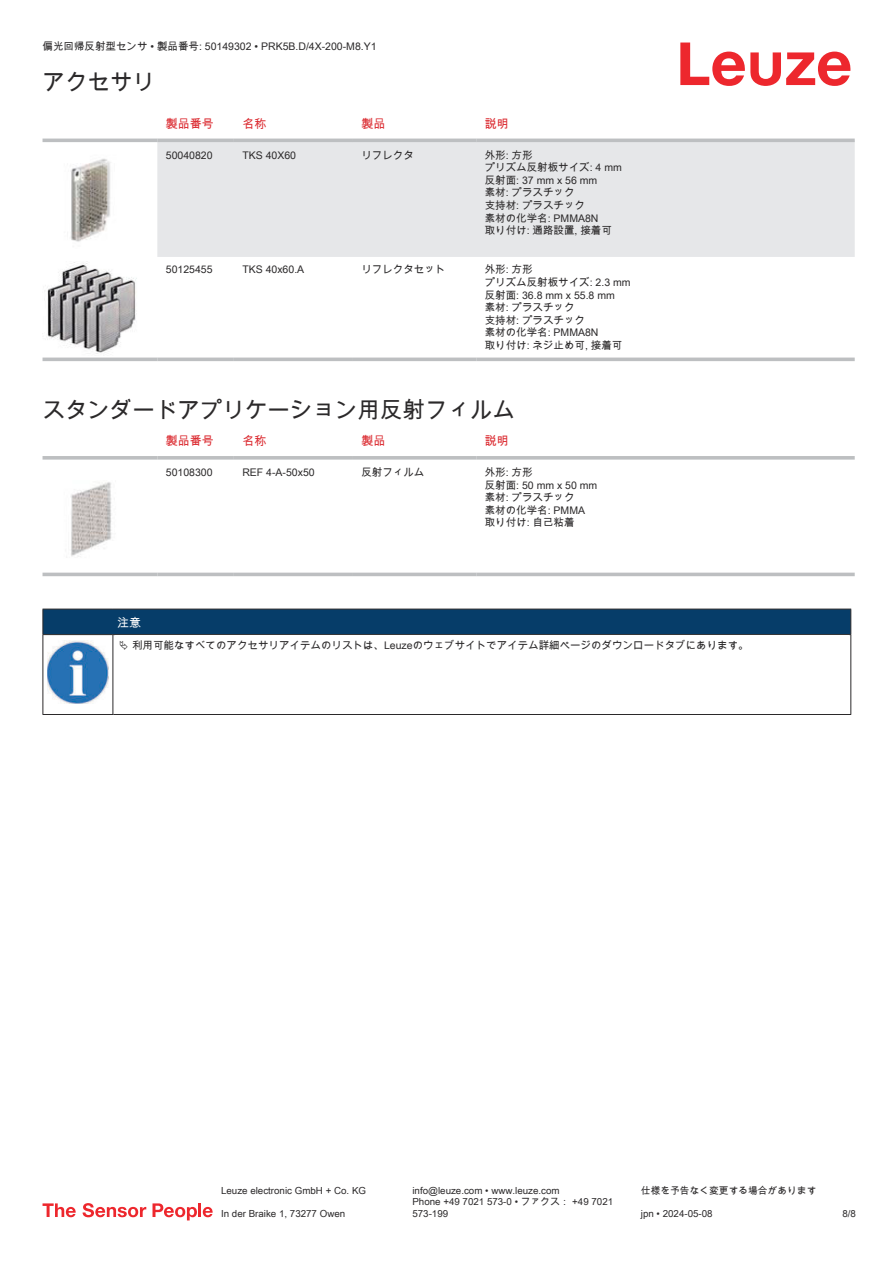
<style>
.page{position:relative;width:893px;height:1263px;background:#fff}
.page>*{position:absolute;margin:0;border:0;box-sizing:border-box;transform-origin:0 0}
.t1{font:22.5px "Arial Unicode MS";color:#2b292a}
.t2{font:12px "Arial Unicode MS";color:#db2a30}
.t3{font:12px "Arial Unicode MS";color:#fff}
.t4{font:10.5px/12.6px "Arial Unicode MS";color:#2b292a}
.t5{font:9.75px/11.7px "Arial Unicode MS";color:#2b292a}
</style>
<div class="page">
<svg style="left:680px;top:43px;width:170px;height:43px"></svg>
<svg style="left:43px;top:138px;width:812px;height:220px"></svg>
<div style="left:157px;top:142px;width:698px;height:115px;background:#e6e7e9"></div>
<hr style="left:43px;top:139px;width:114px;height:3px;background:#bdbfc1">
<hr style="left:157px;top:139px;width:77px;height:3px;background:#bdbfc1">
<hr style="left:234px;top:139px;width:119px;height:3px;background:#bdbfc1">
<hr style="left:353px;top:139px;width:123px;height:3px;background:#bdbfc1">
<hr style="left:476px;top:139px;width:379px;height:3px;background:#bdbfc1">
<hr style="left:43px;top:358px;width:114px;height:3px;background:#bdbfc1">
<hr style="left:157px;top:358px;width:77px;height:3px;background:#bdbfc1">
<hr style="left:234px;top:358px;width:119px;height:3px;background:#bdbfc1">
<hr style="left:353px;top:358px;width:123px;height:3px;background:#bdbfc1">
<hr style="left:476px;top:358px;width:379px;height:3px;background:#bdbfc1">
<img style="left:56px;top:146px;width:71px;height:107px">
<img style="left:43px;top:261px;width:97px;height:94px">
<svg style="left:43px;top:572px;width:812px;height:5px;fill:#eeefef"></svg>
<svg style="left:43px;top:456px;width:114px;height:4px"></svg>
<svg style="left:157px;top:456px;width:77px;height:4px"></svg>
<svg style="left:234px;top:456px;width:119px;height:4px"></svg>
<svg style="left:353px;top:456px;width:123px;height:4px"></svg>
<svg style="left:476px;top:456px;width:379px;height:4px;background:#c3c5c7"></svg>
<hr style="left:43px;top:573px;width:114px;height:3px;background:#bdbfc1">
<hr style="left:157px;top:573px;width:77px;height:3px;background:#bdbfc1">
<hr style="left:234px;top:573px;width:119px;height:3px;background:#bdbfc1">
<hr style="left:353px;top:573px;width:123px;height:3px;background:#bdbfc1">
<hr style="left:476px;top:573px;width:379px;height:3px;background:#bdbfc1">
<img style="left:71px;top:482px;width:41px;height:75px">
<div style="left:43px;top:609px;width:808px;height:26px;background:#063d69"></div>
<hr style="left:113px;top:634px;width:738px;height:1px;background:#2b292a">
<hr style="left:43px;top:635px;width:1px;height:75px;background:#2b292a">
<hr style="left:113px;top:635px;width:1px;height:75px;background:#2b292a">
<hr style="left:850px;top:635px;width:1px;height:75px;background:#2b292a">
<hr style="left:43px;top:714px;width:70px;height:1px;background:#2b292a">
<hr style="left:113px;top:714px;width:738px;height:1px;background:#2b292a">
<img style="left:47px;top:641px;width:61px;height:63px">
<svg style="left:43px;top:1203px;width:33px;height:14px"></svg>
<svg style="left:83px;top:1203px;width:63px;height:14px"></svg>
<svg style="left:153px;top:1203px;width:44px;height:17px"></svg>
<hr style="left:198px;top:1203px;width:3px;height:14px;background:#ed272d">
<svg style="left:203px;top:1207px;width:10px;height:10px"></svg>
<p class="t4" style="left:43px;top:40px;width:336px">偏光回帰反射型センサ • 製品番号: 50149302 • PRK5B.D/4X-200-M8.Y1</p>
<h1 class="t1" style="left:43px;top:66px;width:114px">アクセサリ</h1>
<p class="t2" style="left:166px;top:115px;width:49px">製品番号</p>
<p class="t2" style="left:242px;top:115px;width:25px">名称</p>
<p class="t2" style="left:361px;top:115px;width:25px">製品</p>
<p class="t2" style="left:485px;top:115px;width:25px">説明</p>
<p class="t4" style="left:166px;top:148px;width:48px">50040820</p>
<p class="t4" style="left:242px;top:148px;width:55px">TKS 40X60</p>
<p class="t4" style="left:361px;top:148px;width:54px">リフレクタ</p>
<p class="t4" style="left:485px;top:148px;width:139px">外形: 方形<br>プリズム反射板サイズ: 4 mm反射面: 37 mm x 56 mm<br>素材: プラスチック<br>支持材: プラスチック<br>素材の化学名: PMMA8N<br>取り付け: 通路設置, 接着可</p>
<p class="t4" style="left:166px;top:263px;width:48px">50125455</p>
<p class="t4" style="left:242px;top:263px;width:63px">TKS 40x60.A</p>
<p class="t4" style="left:361px;top:263px;width:85px">リフレクタセット</p>
<p class="t4" style="left:485px;top:263px;width:147px">外形: 方形<br>プリズム反射板サイズ: 2.3 mm反射面: 36.8 mm x 55.8 mm<br>素材: プラスチック<br>支持材: プラスチック<br>素材の化学名: PMMA8N<br>取り付け: ネジ止め可, 接着可</p>
<h1 class="t1" style="left:43px;top:393px;width:474px">スタンダードアプリケーション用反射フィルム</h1>
<p class="t2" style="left:166px;top:432px;width:49px">製品番号</p>
<p class="t2" style="left:242px;top:432px;width:25px">名称</p>
<p class="t2" style="left:361px;top:432px;width:25px">製品</p>
<p class="t2" style="left:485px;top:432px;width:25px">説明</p>
<p class="t4" style="left:166px;top:466px;width:48px">50108300</p>
<p class="t4" style="left:242px;top:466px;width:74px">REF 4-A-50x50</p>
<p class="t4" style="left:361px;top:466px;width:64px">反射フィルム</p>
<p class="t4" style="left:485px;top:466px;width:114px">外形: 方形<br>反射面: 50 mm x 50 mm素材: プラスチック<br>素材の化学名: PMMA取り付け: 自己粘着</p>
<p class="t3" style="left:117px;top:614px;width:25px">注意</p>
<p class="t4" style="left:132px;top:639px;width:618px">利用可能なすべてのアクセサリアイテムのリストは、Leuzeのウェブサイトでアイテム詳細ページのダウンロードタブにあります。</p>
<p class="t5" style="left:221px;top:1184px;width:146px">Leuze electronic GmbH + Co. KG</p>
<p class="t5" style="left:412px;top:1184px;width:149px">info@leuze.com • www.leuze.com</p>
<p class="t5" style="left:641px;top:1184px;width:177px">仕様を予告なく変更する場合があります</p>
<p class="t5" style="left:221px;top:1207px;width:126px">In der Braike 1, 73277 Owen</p>
<p class="t5" style="left:412px;top:1196px;width:202px">Phone +49 7021 573-0 • ファクス： +49 7021<br>573-199</p>
<p class="t5" style="left:641px;top:1207px;width:73px">jpn • 2024-05-08</p>
<p class="t5" style="left:842px;top:1207px;width:15px">8/8</p>
</div>
